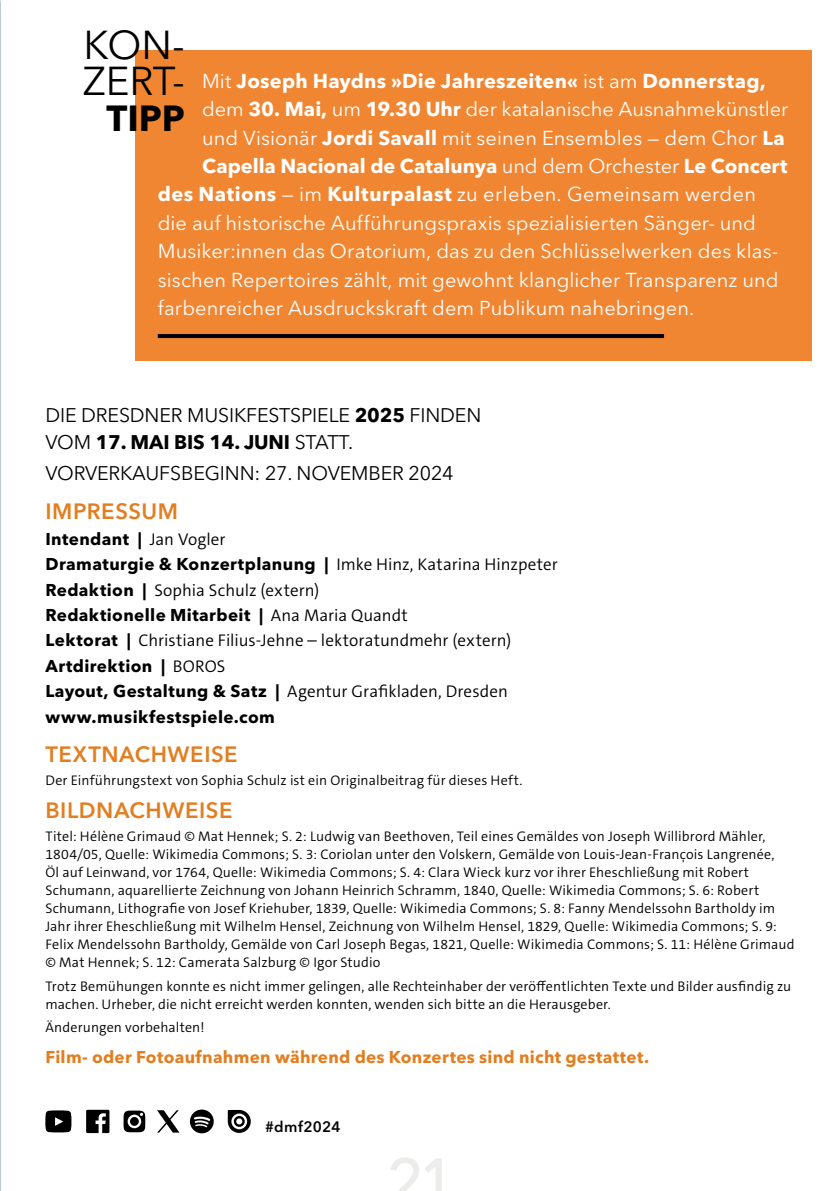
<style>
.page{position:relative;width:840px;height:1191px;background:#fff}
.page>*{position:absolute;margin:0;border:0;box-sizing:border-box;transform-origin:0 0}
.t1{font:40px/36px "Avenir Next LT Pro";color:#000}
.t2{font:700 36px "Avenir Next LT Pro";color:#000}
.t3{font:600 22px "Avenir Next LT Pro";letter-spacing:.025em;color:#e27e20}
.t4{font:20px "Avenir Next LT Pro";letter-spacing:.005em;color:#fff}
.t5{font:700 20px "Avenir Next LT Pro";letter-spacing:.01em;color:#fff}
.t6{font:19.6px/26.8px "Avenir Next LT Pro";letter-spacing:-.01em;color:#000}
.t7{font:700 17px/25.4px "Avenir Next LT Pro";letter-spacing:.025em;color:#000}
.t8{font:300 17px "The Sans C5";letter-spacing:.005em;color:#000}
.t9{font:700 17px "Avenir Next LT Pro";letter-spacing:.02em;color:#e27e20}
.t10{font:600 15px "Avenir Next LT Pro";color:#000}
.t11{font:300 14px/18px "The Sans C5";letter-spacing:.01em;color:#000}
.s1{font-weight:400}
.s2{font-weight:700}
.s3{font-family:"The Sans C5";font-weight:300}
.s4{font-family:"Avenir Next LT Pro";font-weight:700}
</style>
<div class="page">
<div style="left:135px;top:50px;width:676px;height:311px;background:#f18632"></div>
<hr style="left:158px;top:334px;width:505px;height:4px;background:#000">
<svg style="left:86px;top:1109px;width:23px;height:24px"></svg>
<svg style="left:45px;top:1110px;width:26px;height:22px"></svg>
<svg style="left:228px;top:1110px;width:22px;height:22px"></svg>
<svg style="left:190px;top:1109px;width:23px;height:24px"></svg>
<svg style="left:123px;top:1110px;width:22px;height:22px"></svg>
<svg style="left:157px;top:1110px;width:22px;height:22px"></svg>
<svg style="left:0;top:3px;width:1px;height:1128px"></svg>
<h1 class="t1" style="left:83px;top:27px;width:104px">KON-<br>ZERT-</h1>
<h2 class="t2" style="left:106px;top:96px;width:80px">TIPP</h2>
<h3 class="t5" style="left:202px;top:68px;width:565px"><span class="s1">Mit</span> Joseph Haydns »Die Jahreszeiten« <span class="s1">ist am</span> Donnerstag,</h3>
<h3 class="t4" style="left:202px;top:97px;width:587px">dem <span class="s2">30. Mai,</span> um <span class="s2">19.30 Uhr</span> der katalanische Ausnahmekü nstler</h3>
<h3 class="t4" style="left:202px;top:126px;width:584px">und Visionär <span class="s2">Jordi Savall</span> mit seinen Ensembles — dem Chor <span class="s2">La</span></h3>
<h3 class="t5" style="left:202px;top:154px;width:586px">Capella Nacional de Catalunya <span class="s1">und dem Orchester</span> Le Concert</h3>
<h3 class="t4" style="left:158px;top:182px;width:599px"><span class="s2">des Nations</span> — im <span class="s2">Kulturpalast</span> zu erleben. Gemeinsam werden</h3>
<h3 class="t4" style="left:158px;top:211px;width:599px">die auf historische Auffü hrungspraxis spezialisierten Sänger- und</h3>
<h3 class="t4" style="left:158px;top:239px;width:621px">Musiker:innen das Oratorium, das zu den Schlüsselwerken des klas-</h3>
<h3 class="t4" style="left:158px;top:268px;width:622px">sischen Repertoires zählt, mit gewohnt klanglicher Transparenz und</h3>
<h3 class="t4" style="left:158px;top:296px;width:537px">farbenreicher Ausdruckskraft dem Publikum nahebringen.</h3>
<h3 class="t6" style="left:45px;top:401px;width:437px">DIE DRESDNER MUSIKFESTSPIELE <span class="s2">2025</span> FINDEN<br>VOM <span class="s2">17. MAI BIS 14. JUNI</span> STATT.</h3>
<h3 class="t6" style="left:45px;top:460px;width:409px">VORVERKAUFSBEGINN: 27. NOVEMBER 2024</h3>
<h3 class="t3" style="left:45px;top:498px;width:134px">IMPRESSUM</h3>
<p class="t7" style="left:45px;top:526px;width:513px">Intendant | <span class="s3">Jan Vogler<br></span>Dramaturgie &amp; Konzertplanung | <span class="s3">Imke Hinz, Katarina Hinzpeter</span></p>
<p class="t8" style="left:45px;top:579px;width:275px"><span class="s4">Redaktion |</span> Sophia Schulz (extern)</p>
<p class="t7" style="left:45px;top:602px;width:364px">Redaktionelle Mitarbeit | <span class="s3">Ana Maria Quandt</span></p>
<p class="t8" style="left:45px;top:629px;width:467px"><span class="s4">Lektorat |</span> Christiane Filius-Jehne – lektoratundmehr (extern)</p>
<p class="t7" style="left:45px;top:653px;width:181px">Artdirektion | <span class="s3">BOROS</span></p>
<p class="t8" style="left:45px;top:680px;width:464px"><span class="s4">Layout, Gestaltung &amp; Satz |</span> Agentur Grafikladen, Dresden</p>
<p class="t7" style="left:45px;top:704px;width:231px">www.musikfestspiele.com</p>
<h3 class="t3" style="left:45px;top:741px;width:194px">TEXTNACHWEISE</h3>
<p class="t11" style="left:45px;top:771px;width:478px">Der Einführungstext von Sophia Schulz ist ein Originalbeitrag für dieses Heft.</p>
<h3 class="t3" style="left:45px;top:797px;width:188px">BILDNACHWEISE</h3>
<p class="t11" style="left:45px;top:827px;width:750px">Titel: Hélène Grimaud © Mat Hennek; S. 2: Ludwig van Beethoven, Teil eines Gemäldes von Joseph Willibrord Mähler, 1804/05, Quelle: Wikimedia Commons; S. 3: Coriolan unter den Volskern, Gemälde von Louis-Jean-François Langrenée,<br>Öl auf Leinwand, vor 1764, Quelle: Wikimedia Commons; S. 4: Clara Wieck kurz vor ihrer Eheschließung mit Robert Schumann, aquarellierte Zeichnung von Johann Heinrich Schramm, 1840, Quelle: Wikimedia Commons; S. 6: Robert Schumann, Lithografie von Josef Kriehuber, 1839, Quelle: Wikimedia Commons; S. 8: Fanny Mendelssohn Bartholdy im Jahr ihrer Eheschließung mit Wilhelm Hensel, Zeichnung von Wilhelm Hensel, 1829, Quelle: Wikimedia Commons; S. 9:<br>Felix Mendelssohn Bartholdy, Gemälde von Carl Joseph Begas, 1821, Quelle: Wikimedia Commons; S. 11: Hélène Grimaud © Mat Hennek; S. 12: Camerata Salzburg © Igor Studio</p>
<p class="t11" style="left:45px;top:977px;width:747px">Trotz Bemühungen konnte es nicht immer gelingen, alle Rechteinhaber der veröffentlichten Texte und Bilder ausfindig zu machen. Urheber, die nicht erreicht werden konnten, wenden sich bitte an die Herausgeber.</p>
<p class="t11" style="left:45px;top:1018px;width:161px">Änderungen vorbehalten!</p>
<p class="t9" style="left:45px;top:1047px;width:605px">Film- oder Fotoaufnahmen während des Konzertes sind nicht gestattet.</p>
<p class="t10" style="left:265px;top:1117px;width:77px">#dmf2024</p>
</div>
